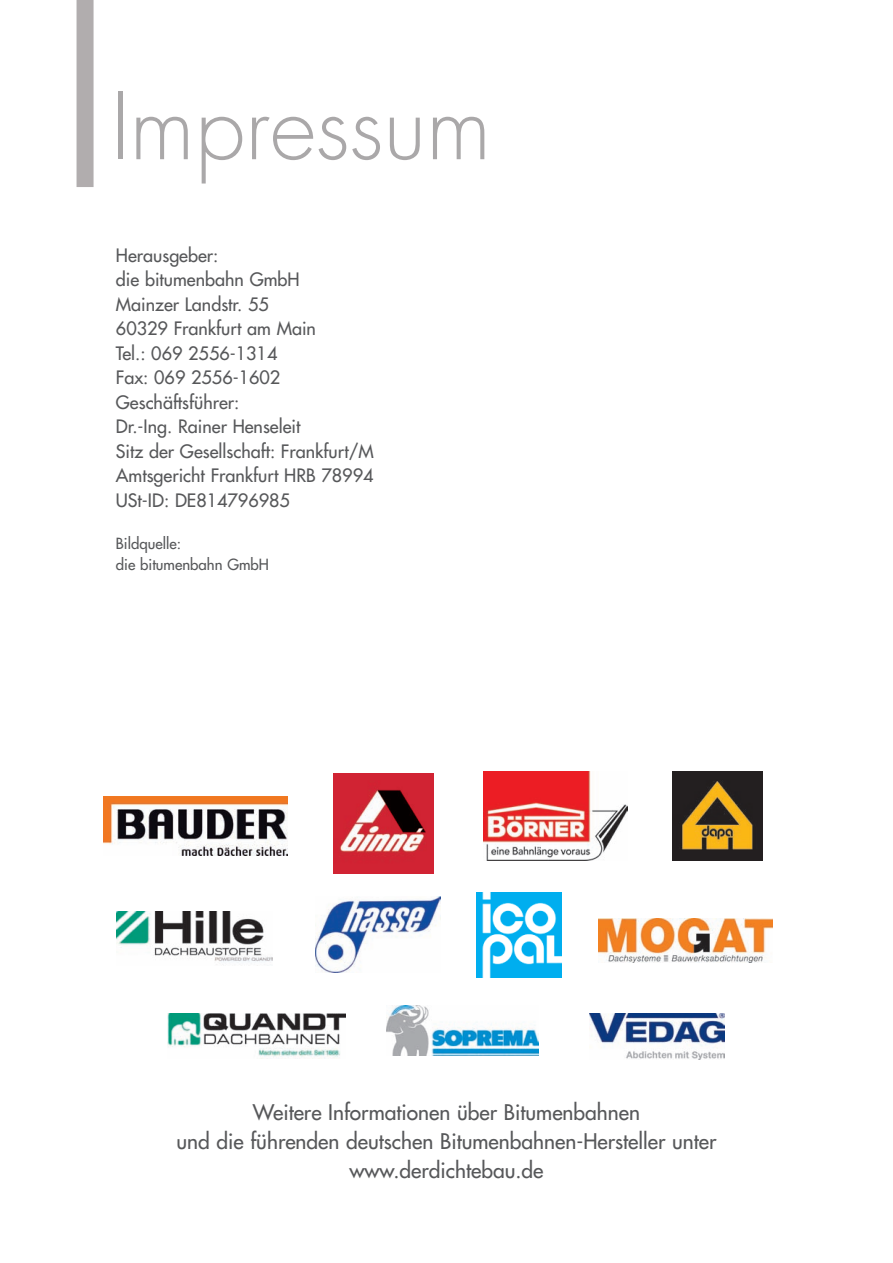
<style>
.page{position:relative;width:893px;height:1263px;background:#fff}
.page>*{position:absolute;margin:0;border:0;box-sizing:border-box;transform-origin:0 0}
.t1{font:300 90px "Futura LT";color:#aaa8a9}
.t2{font:21px/28.7px "Futura LT";color:#57585a;text-align:center}
.t3{font:18px/24.5px "Futura LT";color:#57585a}
.t4{font:15px/20.4px "Futura LT";color:#57585a}
</style>
<div class="page">
<div style="left:78px;top:2px;width:14px;height:184px;background:#b1adae"></div>
<div style="left:77px;top:0;width:17px;height:187px;border:2px solid #b1adae"></div>
<img style="left:104px;top:797px;width:184px;height:58px">
<div style="left:334px;top:770px;width:100px;height:107px;background:linear-gradient(to right,#fff,#fff)"></div>
<img style="left:334px;top:774px;width:100px;height:99px">
<img style="left:484px;top:771px;width:143px;height:90px">
<img style="left:672px;top:771px;width:91px;height:90px">
<img style="left:116px;top:911px;width:157px;height:55px">
<img style="left:167px;top:1013px;width:179px;height:46px">
<svg style="left:392px;top:1055px;width:147px;height:1px"></svg>
<img style="left:386px;top:1005px;width:153px;height:50px">
<img style="left:315px;top:896px;width:125px;height:76px">
<img style="left:476px;top:893px;width:85px;height:85px">
<img style="left:599px;top:918px;width:173px;height:44px">
<img style="left:590px;top:1013px;width:134px;height:47px">
<h1 class="t1" style="left:111px;top:85px;width:382px">Impressum</h1>
<p class="t3" style="left:116px;top:245px;width:259px">Herausgeber:<br>die bitumenbahn GmbH<br>Mainzer Landstr. 55<br>60329 Frankfurt am Main<br>Tel.: 069 2556-1314<br>Fax: 069 2556-1602<br>Geschäftsführer:<br>Dr.-Ing. Rainer Henseleit<br>Sitz der Gesellschaft: Frankfurt/M<br>Amtsgericht Frankfurt HRB 78994<br>USt-ID: DE814796985</p>
<p class="t4" style="left:116px;top:535px;width:155px">Bildquelle:<br>die bitumenbahn GmbH</p>
<p class="t2" style="left:176px;top:1101px;width:542px">Weitere Informationen über Bitumenbahnen<br>und die führenden deutschen Bitumenbahnen-Hersteller unter www.derdichtebau.de</p>
</div>
